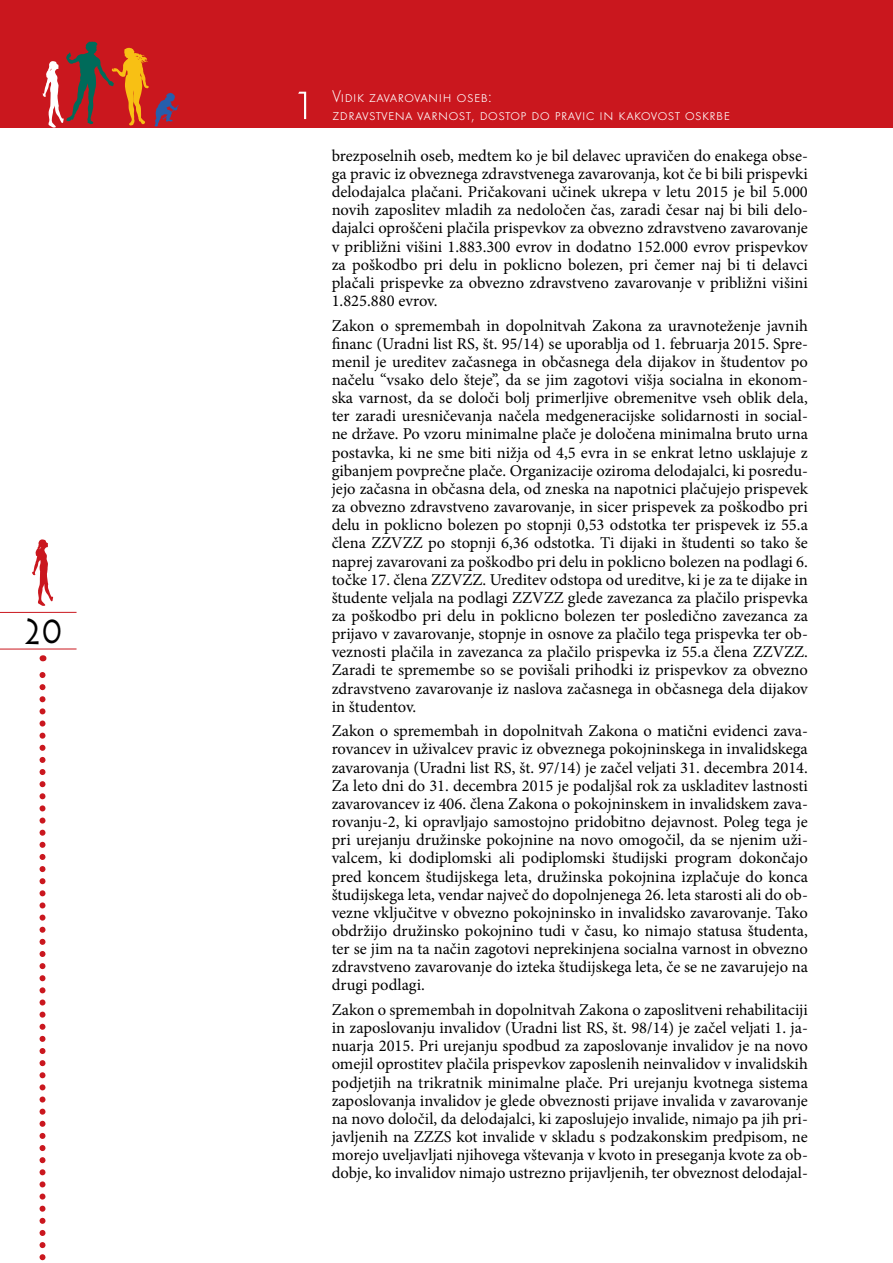
<style>
.page{position:relative;width:893px;height:1263px;background:#fff}
.page>*{position:absolute;margin:0;border:0;box-sizing:border-box;transform-origin:0 0}
.t1{font:54px "Futura SCTEE Ligh";color:#fff}
.t2{font:36px "Lithos Pro";color:#000;scale:.75 1}
.t3{font:17.7px "Futura SCTEE Ligh";color:#fff}
.t4{font:16.5px/18.1px "Minion Pro";color:#000;text-align:justify}
</style>
<div class="page">
<div style="left:0;top:0;width:893px;height:128px;background:#ca171e"></div>
<svg style="left:42px;top:42px;width:107px;height:86px"></svg>
<svg style="left:155px;top:93px;width:24px;height:34px"></svg>
<svg style="left:32px;top:539px;width:21px;height:67px"></svg>
<svg style="left:40px;top:655px;width:6px;height:606px"></svg>
<hr style="left:0;top:612px;width:77px;height:1px;background:#ca171e">
<hr style="left:0;top:649px;width:77px;height:1px;background:#ca171e">
<p class="t2" style="left:23px;top:611px;width:52px">20</p>
<h1 class="t1" style="left:293px;top:72px;width:22px">1</h1>
<p class="t3" style="left:332px;top:86px;width:161px">Vidik zavarovanih oseb:</p>
<p class="t3" style="left:332px;top:104px;width:400px">zdravstvena varnost, dostop do pravic in kakovost oskrbe</p>
<p class="t4" style="left:332px;top:147px;width:478px">brezposelnih oseb, medtem ko je bil delavec upravičen do enakega obse&shy;ga pravic iz obveznega zdravstvenega zavarovanja, kot če bi bili prispevki delodajalca plačani. Pričakovani učinek ukrepa v letu 2015 je bil 5.000 novih zaposlitev mladih za nedoločen čas, zaradi česar naj bi bili delo&shy;dajalci oproščeni plačila prispevkov za obvezno zdravstveno zavarovanje v približni višini 1.883.300 evrov in dodatno 152.000 evrov prispevkov za poškodbo pri delu in poklicno bolezen, pri čemer naj bi ti delavci plačali prispevke za obvezno zdravstveno zavarovanje v približni višini 1.825.880 evrov.</p>
<p class="t4" style="left:332px;top:316px;width:478px">Zakon o spremembah in dopolnitvah Zakona za uravnoteženje javnih financ (Uradni list RS, št. 95/14) se uporablja od 1. februarja 2015. Spre&shy;menil je ureditev začasnega in občasnega dela dijakov in študentov po načelu “vsako delo šteje”, da se jim zagotovi višja socialna in ekonom&shy;ska varnost, da se določi bolj primerljive obremenitve vseh oblik dela, ter zaradi uresničevanja načela medgeneracijske solidarnosti in social&shy;ne države. Po vzoru minimalne plače je določena minimalna bruto urna postavka, ki ne sme biti nižja od 4,5 evra in se enkrat letno usklajuje z gibanjem povprečne plače. Organizacije oziroma delodajalci, ki posredu&shy;jejo začasna in občasna dela, od zneska na napotnici plačujejo prispevek za obvezno zdravstveno zavarovanje, in sicer prispevek za poškodbo pri delu in poklicno bolezen po stopnji 0,53 odstotka ter prispevek iz 55.a člena ZZVZZ po stopnji 6,36 odstotka. Ti dijaki in študenti so tako še naprej zavarovani za poškodbo pri delu in poklicno bolezen na podlagi 6. točke 17. člena ZZVZZ. Ureditev odstopa od ureditve, ki je za te dijake in študente veljala na podlagi ZZVZZ glede zavezanca za plačilo prispevka za poškodbo pri delu in poklicno bolezen ter posledično zavezanca za prijavo v zavarovanje, stopnje in osnove za plačilo tega prispevka ter ob&shy;veznosti plačila in zavezanca za plačilo prispevka iz 55.a člena ZZVZZ.<br>Zaradi te spremembe so se povišali prihodki iz prispevkov za obvezno zdravstveno zavarovanje iz naslova začasnega in občasnega dela dijakov in študentov.</p>
<p class="t4" style="left:332px;top:722px;width:478px">Zakon o spremembah in dopolnitvah Zakona o matični evidenci zava&shy;rovancev in uživalcev pravic iz obveznega pokojninskega in invalidskega zavarovanja (Uradni list RS, št. 97/14) je začel veljati 31. decembra 2014.<br>Za leto dni do 31. decembra 2015 je podaljšal rok za uskladitev lastnosti zavarovancev iz 406. člena Zakona o pokojninskem in invalidskem zava&shy;rovanju-2, ki opravljajo samostojno pridobitno dejavnost. Poleg tega je pri urejanju družinske pokojnine na novo omogočil, da se njenim uži&shy;valcem, ki dodiplomski ali podiplomski študijski program dokončajo pred koncem študijskega leta, družinska pokojnina izplačuje do konca študijskega leta, vendar največ do dopolnjenega 26. leta starosti ali do ob&shy;vezne vključitve v obvezno pokojninsko in invalidsko zavarovanje. Tako obdržijo družinsko pokojnino tudi v času, ko nimajo statusa študenta, ter se jim na ta način zagotovi neprekinjena socialna varnost in obvezno zdravstveno zavarovanje do izteka študijskega leta, če se ne zavarujejo na drugi podlagi.</p>
<p class="t4" style="left:332px;top:1001px;width:478px">Zakon o spremembah in dopolnitvah Zakona o zaposlitveni rehabilitaciji in zaposlovanju invalidov (Uradni list RS, št. 98/14) je začel veljati 1. ja&shy;nuarja 2015. Pri urejanju spodbud za zaposlovanje invalidov je na novo omejil oprostitev plačila prispevkov zaposlenih neinvalidov v invalidskih podjetjih na trikratnik minimalne plače. Pri urejanju kvotnega sistema zaposlovanja invalidov je glede obveznosti prijave invalida v zavarovanje na novo določil, da delodajalci, ki zaposlujejo invalide, nimajo pa jih pri&shy;javljenih na ZZZS kot invalide v skladu s podzakonskim predpisom, ne morejo uveljavljati njihovega vštevanja v kvoto in preseganja kvote za ob&shy;dobje, ko invalidov nimajo ustrezno prijavljenih, ter obveznost delodajal-</p>
</div>
